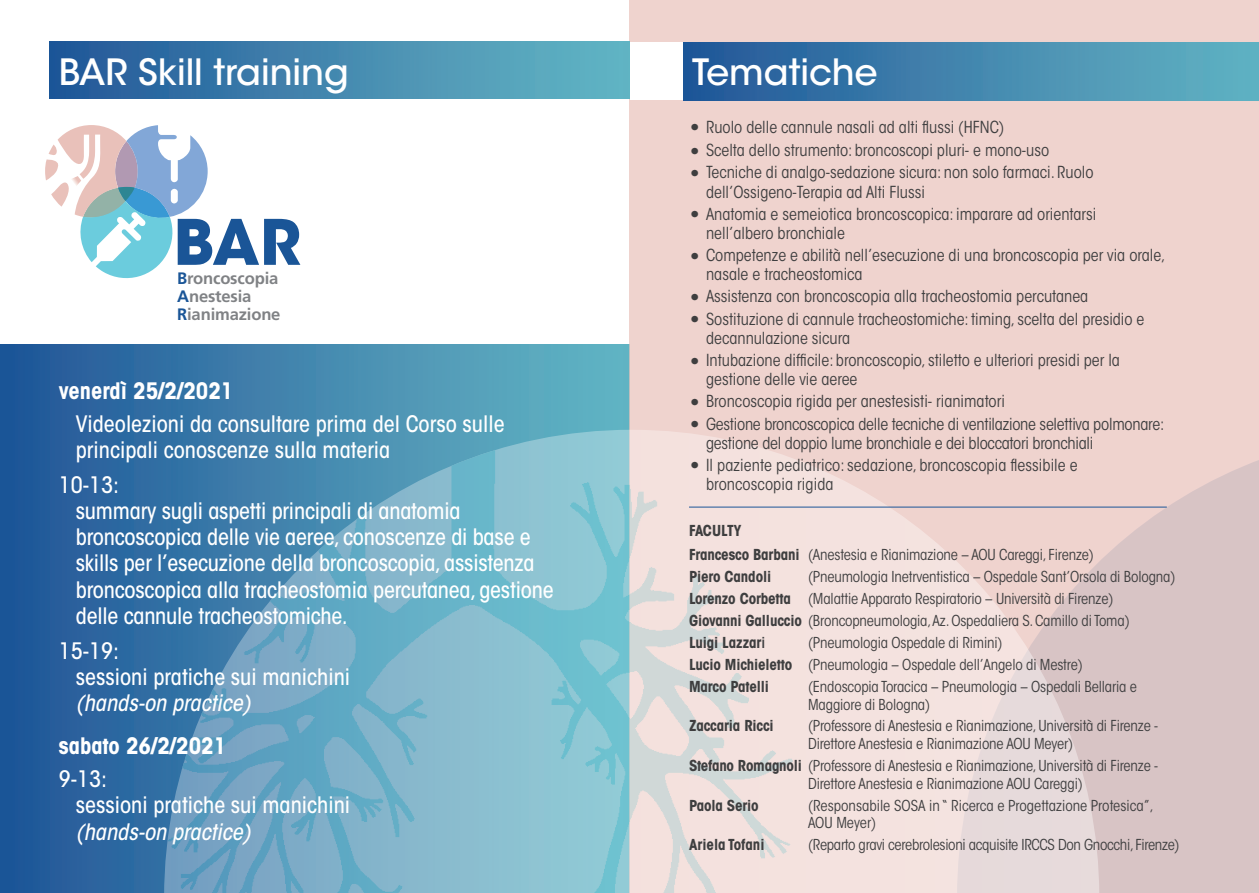
<style>
.page{position:relative;width:1259px;height:893px;background:#fff}
.page>*{position:absolute;margin:0;border:0;box-sizing:border-box;transform-origin:0 0}
.t1{font:700 62.1px "ITC Avant Garde Std";color:#1a5597}
.ORARIO{font:500 36px "ITC Avant Garde Std";color:#fff}
.ORARIO-2{font:500 condensed 22.5px/26.2px "ITC Avant Garde Std";letter-spacing:-.01em;color:#fff}
.ORARIO-3{font:700 condensed 22.5px "ITC Avant Garde Std";color:#fff}
.t2{font:700 16.65px/18px "Frutiger";letter-spacing:-.01em;color:#808285}
.ORARIO-4{font:condensed 16.5px/19.2px "ITC Avant Garde Std";color:#3e3e3f}
.ORARIO-5{font:condensed 15px/17.7px "ITC Avant Garde Std";letter-spacing:-.01em;color:#3e3e3f}
.ORARIO-6{font:700 condensed 15px "ITC Avant Garde Std";letter-spacing:-.01em;color:#3e3e3f}
.s1{color:#1a5597}
.s2{font-style:italic}
.s3{font-size:27px}
.s4{font-weight:700}
.s5{font-weight:600}
</style>
<div class="page">
<div style="left:0;top:344px;width:629px;height:549px;background:linear-gradient(to right,#205598,#66b9c5)"></div>
<div style="left:629px;top:0;width:630px;height:893px;background:#efd3ce"></div>
<svg style="left:1099px;top:460px;width:160px;height:433px;background:#dac5c5"></svg>
<svg style="left:899px;top:506px;width:200px;height:387px"></svg>
<img style="left:164px;top:430px;width:735px;height:463px">
<div style="left:50px;top:41px;width:579px;height:58px;background:linear-gradient(to right,#215798,#66b9c5)"></div>
<svg style="left:45px;top:125px;width:163px;height:154px"></svg>
<div style="left:630px;top:43px;width:53px;height:57px;background:#fff"></div>
<hr style="left:689px;top:507px;width:477px;height:1px;background:#1a5597">
<div style="left:683px;top:43px;width:576px;height:57px;background:linear-gradient(to right,#215698,#63b5c4)"></div>
<p class="ORARIO" style="left:59px;top:49px;width:291px">BAR Skill training</p>
<p class="t1" style="left:173px;top:202px;width:129px">BAR</p>
<p class="t2" style="left:177px;top:269px;width:105px"><span class="s1">B</span>roncoscopia<br><span class="s1">A</span>nestesia<br><span class="s1">R</span>ianimazione</p>
<p class="ORARIO-3" style="left:59px;top:376px;width:176px">venerdì 25/2/2021</p>
<p class="ORARIO-2" style="left:76px;top:410px;width:430px">Videolezioni da consultare prima del Corso sulle principali conoscenze sulla materia</p>
<p class="ORARIO-2" style="left:59px;top:471px;width:62px">10-13:</p>
<p class="ORARIO-2" style="left:76px;top:498px;width:479px">summary sugli aspetti principali di anatomia broncoscopica delle vie aeree, conoscenze di base e skills per l’esecuzione della broncoscopia, assistenza broncoscopica alla tracheostomia percutanea, gestione delle cannule tracheostomiche.</p>
<p class="ORARIO-2" style="left:59px;top:637px;width:62px">15-19:</p>
<p class="ORARIO-2" style="left:76px;top:664px;width:276px">sessioni pratiche sui manichini <span class="s2">(hands-on practice)</span></p>
<p class="ORARIO-3" style="left:59px;top:732px;width:169px">sabato 26/2/2021</p>
<p class="ORARIO-2" style="left:59px;top:766px;width:50px">9-13:</p>
<p class="ORARIO-2" style="left:76px;top:792px;width:276px">sessioni pratiche sui manichini <span class="s2">(hands-on practice)</span></p>
<p class="ORARIO" style="left:692px;top:49px;width:187px">Tematiche</p>
<p class="ORARIO-4" style="left:689px;top:117px;width:317px"><span class="s3">•</span> Ruolo delle cannule nasali ad alti flussi (HFNC)</p>
<p class="ORARIO-4" style="left:689px;top:141px;width:362px"><span class="s3">•</span> Scelta dello strumento: broncoscopi pluri- e mono-uso</p>
<p class="ORARIO-4" style="left:706px;top:163px;width:389px;text-indent:-17px"><span class="s3">•</span> Tecniche di analgo-sedazione sicura: non solo farmaci. Ruolo dell’Ossigeno-Terapia ad Alti Flussi</p>
<p class="ORARIO-4" style="left:706px;top:204px;width:392px;text-indent:-17px"><span class="s3">•</span> Anatomia e semeiotica broncoscopica: imparare ad orientarsi nell’albero bronchiale</p>
<p class="ORARIO-4" style="left:706px;top:246px;width:461px;text-indent:-17px"><span class="s3">•</span> Competenze e abilità nell’esecuzione di una broncoscopia per via orale, nasale e tracheostomica</p>
<p class="ORARIO-4" style="left:689px;top:287px;width:401px"><span class="s3">•</span> Assistenza con broncoscopia alla tracheostomia percutanea</p>
<p class="ORARIO-4" style="left:706px;top:309px;width:440px;text-indent:-17px"><span class="s3">•</span> Sostituzione di cannule tracheostomiche: timing, scelta del presidio e decannulazione sicura</p>
<p class="ORARIO-4" style="left:706px;top:350px;width:415px;text-indent:-17px"><span class="s3">•</span> Intubazione difficile: broncoscopio, stiletto e ulteriori presidi per la gestione delle vie aeree</p>
<p class="ORARIO-4" style="left:689px;top:392px;width:317px"><span class="s3">•</span> Broncoscopia rigida per anestesisti- rianimatori</p>
<p class="ORARIO-4" style="left:706px;top:414px;width:460px;text-indent:-17px"><span class="s3">•</span> Gestione broncoscopica delle tecniche di ventilazione selettiva polmonare: gestione del doppio lume bronchiale e dei bloccatori bronchiali</p>
<p class="ORARIO-4" style="left:706px;top:455px;width:373px;text-indent:-17px"><span class="s3">•</span> Il paziente pediatrico: sedazione, broncoscopia flessibile e broncoscopia rigida</p>
<p class="ORARIO-6" style="left:689px;top:521px;width:54px">FACULTY</p>
<p class="ORARIO-5" style="left:689px;top:546px;width:406px"><span class="s4">Francesco Barbani</span> (Anestesia e Rianimazione – AOU Careggi, Firenze)</p>
<p class="ORARIO-6" style="left:689px;top:567px;width:84px">Piero Candoli</p>
<p class="ORARIO-5" style="left:808px;top:568px;width:369px">(Pneumologia Inetrventistica – Ospedale Sant’Orsola di Bologna)</p>
<p class="ORARIO-5" style="left:689px;top:590px;width:426px"><span class="s4">Lorenzo Corbetta</span> (Malattie Apparato Respiratorio – Università di Firenze)</p>
<p class="ORARIO-5" style="left:689px;top:612px;width:442px"><span class="s4">Giovanni Galluccio</span> (Broncopneumologia, Az. Ospedaliera S. Camillo di Toma)</p>
<p class="ORARIO-6" style="left:689px;top:633px;width:78px">Luigi Lazzar<span class="s5">i</span></p>
<p class="ORARIO-5" style="left:808px;top:634px;width:196px">(Pneumologia Ospedale di Rimini)</p>
<p class="ORARIO-5" style="left:689px;top:656px;width:395px"><span class="s4">Lucio Michieletto</span> (Pneumologia – Ospedale dell’Angelo di Mestre)</p>
<p class="ORARIO-6" style="left:689px;top:677px;width:81px">Marco Patelli</p>
<p class="ORARIO-5" style="left:808px;top:678px;width:330px">(Endoscopia Toracica – Pneumologia – Ospedali Bellaria e<br>Maggiore di Bologna)</p>
<p class="ORARIO-6" style="left:689px;top:716px;width:86px">Zaccaria Ricci</p>
<p class="ORARIO-5" style="left:808px;top:717px;width:351px">(Professore di Anestesia e Rianimazione, Università di Firenze -<br>Direttore Anestesia e Rianimazione AOU Meyer)</p>
<p class="ORARIO-5" style="left:808px;top:757px;width:351px;text-indent:-119px"><span class="s4">Stefano Romagnoli</span> (Professore di Anestesia e Rianimazione, Università di Firenze -<br>Direttore Anestesia e Rianimazione AOU Careggi)</p>
<p class="ORARIO-6" style="left:689px;top:796px;width:71px">Paola Serio</p>
<p class="ORARIO-5" style="left:808px;top:796px;width:347px">(Responsabile SOSA in “ Ricerca e Progettazione Protesica”,<br>AOU Meyer)</p>
<p class="ORARIO-6" style="left:689px;top:834px;width:77px">Ariela Tofani</p>
<p class="ORARIO-5" style="left:808px;top:835px;width:373px">(Reparto gravi cerebrolesioni acquisite IRCCS Don Gnocchi, Firenze)</p>
</div>
